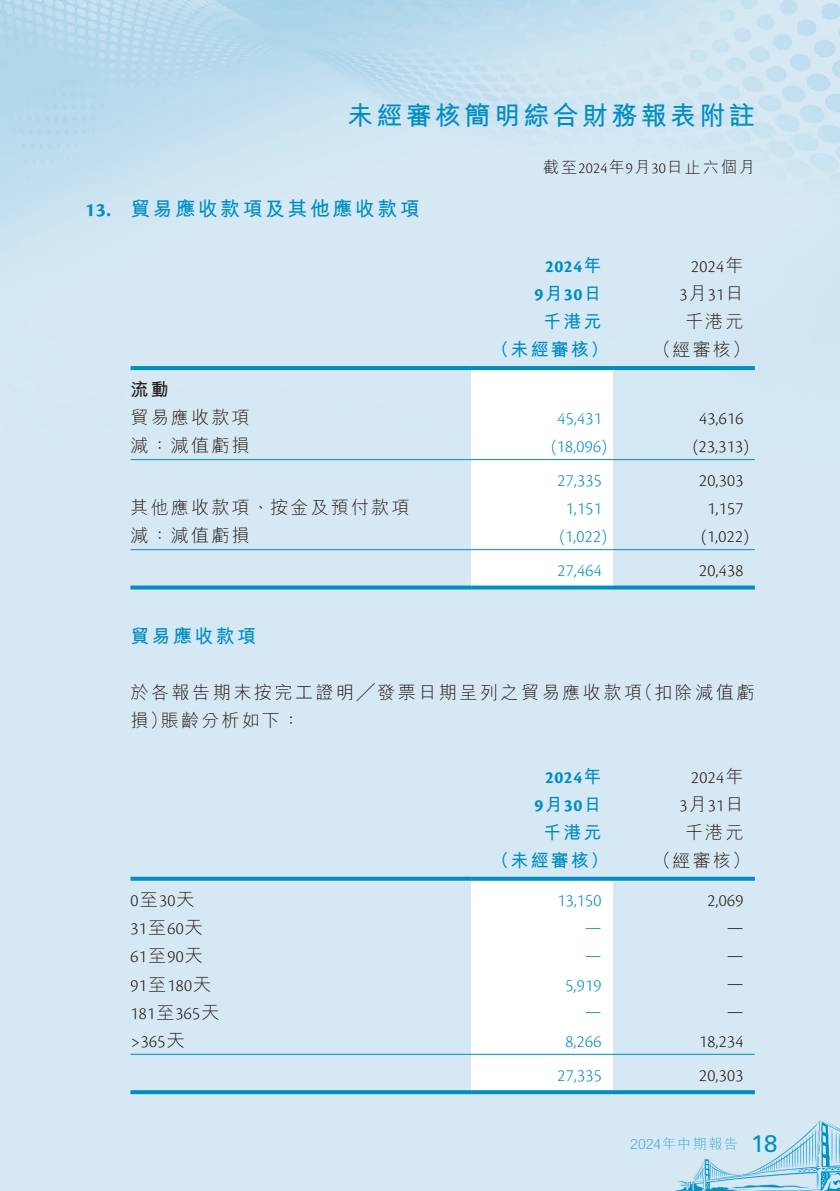
<style>
.page{position:relative;width:840px;height:1191px;background:#fff}
.page>*{position:absolute;margin:0;border:0;box-sizing:border-box;transform-origin:0 0}
.t1{font:700 26px "M Hei HK";letter-spacing:.13em;color:#008dc1}
.t2{font:700 20px "M Hei HK";letter-spacing:.12em;color:#008dc1}
.t3{font:700 19px "M Hei HK";letter-spacing:.12em;color:#008dc1}
.t4{font:300 18px/28px "Cronos Pro";letter-spacing:.02em;color:#231916;text-align:right}
.t5{font:300 18px "Cronos Pro";letter-spacing:.02em;color:#008dc1}
.t6{font:300 18px "M Hei HK";letter-spacing:.12em;color:#231916}
.t7{font:300 18px/28px "M Hei HK";letter-spacing:.14em;color:#231916}
.t8{font:700 18px/28px "Cronos Pro";letter-spacing:.02em;color:#008dc1;text-align:center}
.t9{font:700 18px "M Hei HK";letter-spacing:.12em;color:#008dc1}
.t10{font:700 18px "M Hei HK";color:#231916}
.t11{font:300 16px "M Hei HK";letter-spacing:.12em;color:#231916}
.t12{font:300 14px "M Hei HK";letter-spacing:.075em;color:#46aed4}
.s1{font-family:"Cronos Pro"}
.s2{font-family:"M Hei HK"}
.s3{font-family:"Univers LT Std";font-weight:400;font-size:24px;color:#008dc1}
</style>
<div class="page">
<img style="left:0;top:0;width:839px;height:1191px">
<svg style="left:471px;top:370px;width:141px;height:215px"></svg>
<svg style="left:130px;top:366px;width:341px;height:4px"></svg>
<svg style="left:471px;top:366px;width:141px;height:4px"></svg>
<svg style="left:612px;top:366px;width:142px;height:4px"></svg>
<hr style="left:130px;top:459px;width:341px;height:1px;background:#008dc1">
<hr style="left:471px;top:459px;width:141px;height:1px;background:#008dc1">
<hr style="left:612px;top:459px;width:142px;height:1px;background:#008dc1">
<hr style="left:130px;top:549px;width:341px;height:1px;background:#008dc1">
<hr style="left:471px;top:549px;width:141px;height:1px;background:#008dc1">
<hr style="left:612px;top:549px;width:142px;height:1px;background:#008dc1">
<svg style="left:130px;top:585px;width:341px;height:4px"></svg>
<svg style="left:471px;top:585px;width:141px;height:4px"></svg>
<svg style="left:612px;top:585px;width:142px;height:4px"></svg>
<svg style="left:471px;top:880px;width:141px;height:210px"></svg>
<svg style="left:130px;top:876px;width:341px;height:4px"></svg>
<svg style="left:471px;top:876px;width:141px;height:4px"></svg>
<svg style="left:612px;top:876px;width:142px;height:4px"></svg>
<hr style="left:130px;top:1053px;width:341px;height:1px;background:#008dc1">
<hr style="left:471px;top:1053px;width:141px;height:1px;background:#008dc1">
<hr style="left:612px;top:1053px;width:142px;height:1px;background:#008dc1">
<svg style="left:130px;top:1090px;width:341px;height:4px"></svg>
<svg style="left:471px;top:1090px;width:141px;height:4px"></svg>
<svg style="left:612px;top:1090px;width:142px;height:4px"></svg>
<h1 class="t1" style="left:347px;top:97px;width:409px">未經審核簡明綜合財務報表附註</h1>
<p class="t11" style="left:543px;top:159px;width:213px">截至<span class="s1">2024</span>年<span class="s1">9</span>月<span class="s1">30</span>日止六個月</p>
<p class="t2" style="left:85px;top:194px;width:336px"><span class="s1">13.</span> 貿易應收款項及其他應收款項</p>
<p class="t8" style="left:534px;top:253px;width:69px">2024<span class="s2">年<br></span>9<span class="s2">月</span>30<span class="s2">日</span></p>
<p class="t4" style="left:679px;top:253px;width:66px">2024<span class="s2">年<br></span>3<span class="s2">月</span>31<span class="s2">日</span></p>
<p class="t9" style="left:543px;top:309px;width:60px">千港元</p>
<p class="t6" style="left:684px;top:312px;width:60px">千港元</p>
<p class="t9" style="left:491px;top:337px;width:119px">（未經審核）</p>
<p class="t6" style="left:652px;top:341px;width:98px">（經審核）</p>
<p class="t10" style="left:130px;top:376px;width:40px">流動</p>
<p class="t6" style="left:130px;top:408px;width:120px">貿易應收款項</p>
<p class="t5" style="left:557px;top:408px;width:46px">45,431</p>
<p class="t4" style="left:698px;top:404px;width:46px">43,616</p>
<p class="t6" style="left:130px;top:436px;width:120px">減：減值虧損</p>
<p class="t5" style="left:550px;top:436px;width:58px">(18,096)</p>
<p class="t4" style="left:692px;top:432px;width:58px">(23,313)</p>
<p class="t5" style="left:557px;top:470px;width:46px">27,335</p>
<p class="t4" style="left:698px;top:466px;width:46px">20,303</p>
<p class="t6" style="left:130px;top:498px;width:280px">其他應收款項、按金及預付款項</p>
<p class="t5" style="left:565px;top:498px;width:37px">1,151</p>
<p class="t4" style="left:707px;top:494px;width:37px">1,157</p>
<p class="t6" style="left:130px;top:526px;width:120px">減：減值虧損</p>
<p class="t5" style="left:559px;top:526px;width:49px">(1,022)</p>
<p class="t4" style="left:700px;top:522px;width:49px">(1,022)</p>
<p class="t5" style="left:557px;top:560px;width:46px">27,464</p>
<p class="t4" style="left:698px;top:556px;width:46px">20,438</p>
<p class="t3" style="left:130px;top:622px;width:127px">貿易應收款項</p>
<p class="t7" style="left:130px;top:678px;width:625px">於各報告期末按完工證明╱發票日期呈列之貿易應收款項（扣除減值虧損）賬齡分析如下：</p>
<p class="t8" style="left:534px;top:763px;width:69px">2024<span class="s2">年<br></span>9<span class="s2">月</span>30<span class="s2">日</span></p>
<p class="t4" style="left:679px;top:763px;width:66px">2024<span class="s2">年<br></span>3<span class="s2">月</span>31<span class="s2">日</span></p>
<p class="t9" style="left:543px;top:819px;width:60px">千港元</p>
<p class="t6" style="left:684px;top:823px;width:60px">千港元</p>
<p class="t9" style="left:491px;top:847px;width:119px">（未經審核）</p>
<p class="t6" style="left:652px;top:851px;width:98px">（經審核）</p>
<p class="t4" style="left:130px;top:886px;width:66px">0<span class="s2">至</span>30<span class="s2">天</span></p>
<p class="t5" style="left:557px;top:890px;width:46px">13,150</p>
<p class="t4" style="left:707px;top:886px;width:37px">2,069</p>
<p class="t4" style="left:130px;top:914px;width:74px">31<span class="s2">至</span>60<span class="s2">天</span></p>
<p class="t5" style="left:584px;top:917px;width:18px">—</p>
<p class="t4" style="left:726px;top:913px;width:18px">—</p>
<p class="t4" style="left:130px;top:942px;width:74px">61<span class="s2">至</span>90<span class="s2">天</span></p>
<p class="t5" style="left:584px;top:945px;width:18px">—</p>
<p class="t4" style="left:726px;top:941px;width:18px">—</p>
<p class="t4" style="left:130px;top:970px;width:82px">91<span class="s2">至</span>180<span class="s2">天</span></p>
<p class="t5" style="left:565px;top:974px;width:37px">5,919</p>
<p class="t4" style="left:726px;top:969px;width:18px">—</p>
<p class="t4" style="left:130px;top:998px;width:91px">181<span class="s2">至</span>365<span class="s2">天</span></p>
<p class="t5" style="left:584px;top:1001px;width:18px">—</p>
<p class="t4" style="left:726px;top:997px;width:18px">—</p>
<p class="t4" style="left:130px;top:1026px;width:56px">&gt;365<span class="s2">天</span></p>
<p class="t5" style="left:565px;top:1030px;width:37px">8,266</p>
<p class="t4" style="left:698px;top:1026px;width:46px">18,234</p>
<p class="t5" style="left:557px;top:1064px;width:46px">27,335</p>
<p class="t4" style="left:698px;top:1060px;width:46px">20,303</p>
<p class="t12" style="left:630px;top:1137px;width:149px">2024年中期報告 <span class="s3">18</span></p>
</div>
